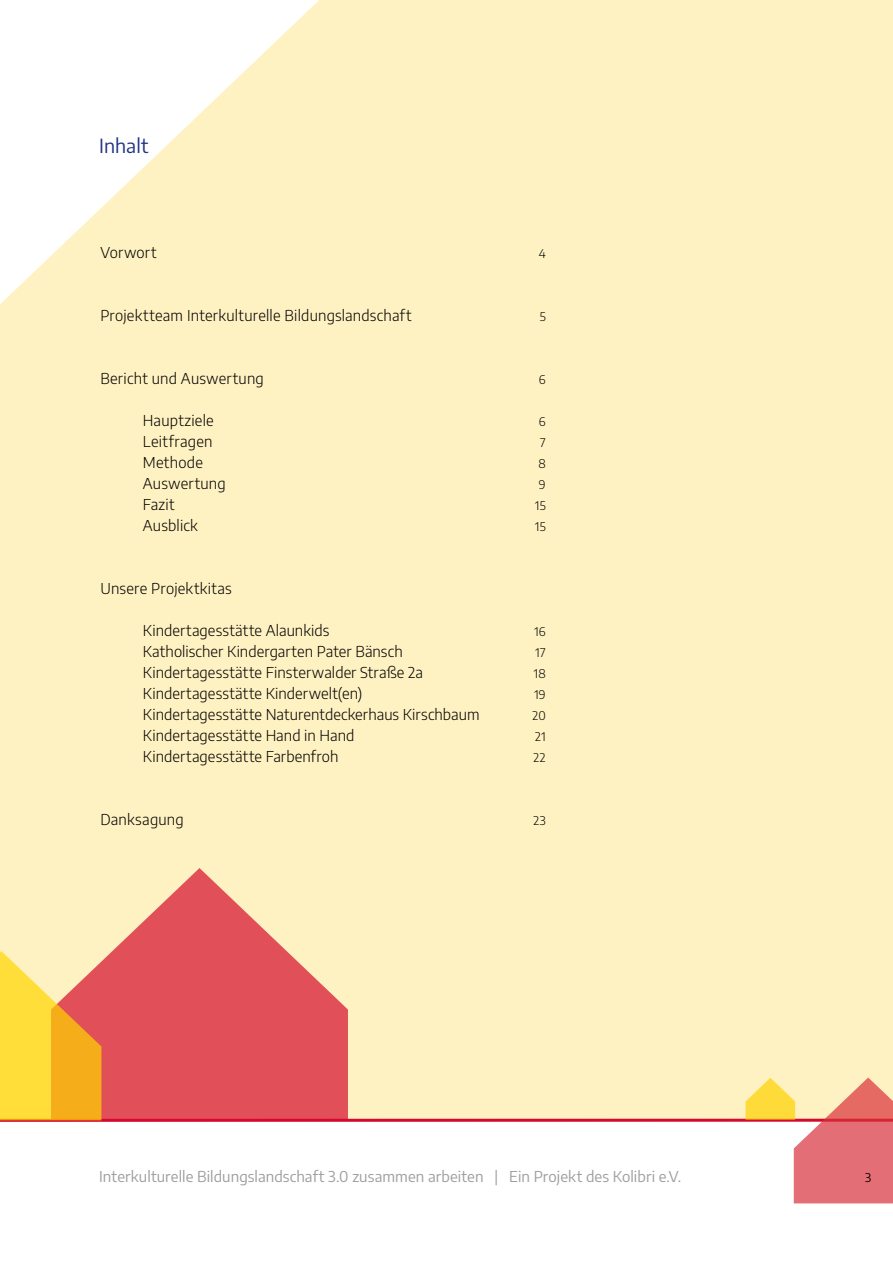
<style>
.page{position:relative;width:893px;height:1263px;background:#fff}
.page>*{position:absolute;margin:0;border:0;box-sizing:border-box;transform-origin:0 0}
.t1{font:19.5px "Encode Sans";letter-spacing:.005em;color:#223382}
.t2{font:300 15px/21px "Encode Sans";letter-spacing:.01em;color:#000}
.t3{font:15px "Encode Sans";letter-spacing:.005em;color:#9d9e9e}
.t4{font:300 12px/21px "Encode Sans";letter-spacing:.02em;color:#000;text-align:center}
.t5{font:12px "Encode Sans";color:#000}
</style>
<div class="page">
<div style="left:0;top:0;width:893px;height:1119px;background:#fff2c2"></div>
<svg style="left:51px;top:868px;width:297px;height:251px;background:#e97f77"></svg>
<hr style="left:0;top:1119px;width:893px;height:3px;background:#d5092d">
<svg style="left:746px;top:1077px;width:147px;height:126px"></svg>
<svg style="left:0;top:951px;width:101px;height:169px;background:#f8c34b"></svg>
<h1 class="t1" style="left:99px;top:132px;width:51px">Inhalt</h1>
<p class="t2" style="left:100px;top:241px;width:58px">Vorwort</p>
<p class="t2" style="left:100px;top:304px;width:313px">Projektteam Interkulturelle Bildungslandschaft</p>
<p class="t2" style="left:100px;top:367px;width:165px">Bericht und Auswertung</p>
<p class="t2" style="left:143px;top:409px;width:84px">Hauptziele<br>Leitfragen<br>Methode<br>Auswertung<br>Fazit<br>Ausblick</p>
<p class="t2" style="left:100px;top:577px;width:133px">Unsere Projektkitas</p>
<p class="t2" style="left:143px;top:619px;width:338px">Kindertagesstätte Alaunkids<br>Katholischer Kindergarten Pater Bänsch Kindertagesstätte Finsterwalder Straße 2a Kindertagesstätte Kinderwelt(en)<br>Kindertagesstätte Naturentdeckerhaus Kirschbaum Kindertagesstätte Hand in Hand<br>Kindertagesstätte Farbenfroh</p>
<p class="t2" style="left:100px;top:808px;width:85px">Danksagung</p>
<p class="t4" style="left:539px;top:243px;width:8px">4</p>
<p class="t4" style="left:540px;top:306px;width:8px">5</p>
<p class="t4" style="left:539px;top:369px;width:8px">6</p>
<p class="t4" style="left:535px;top:411px;width:12px">6<br>7<br>8<br>9<br>15<br>15</p>
<p class="t4" style="left:532px;top:621px;width:15px;text-align:justify">16<br>17<br>18<br>19<br>20<br>21<br>22</p>
<p class="t4" style="left:533px;top:810px;width:14px">23</p>
<p class="t3" style="left:99px;top:1166px;width:583px">Interkulturelle Bildungslandschaft 3.0 zusammen arbeiten | Ein Projekt des Kolibri e.V.</p>
<p class="t5" style="left:865px;top:1169px;width:8px">3</p>
</div>
